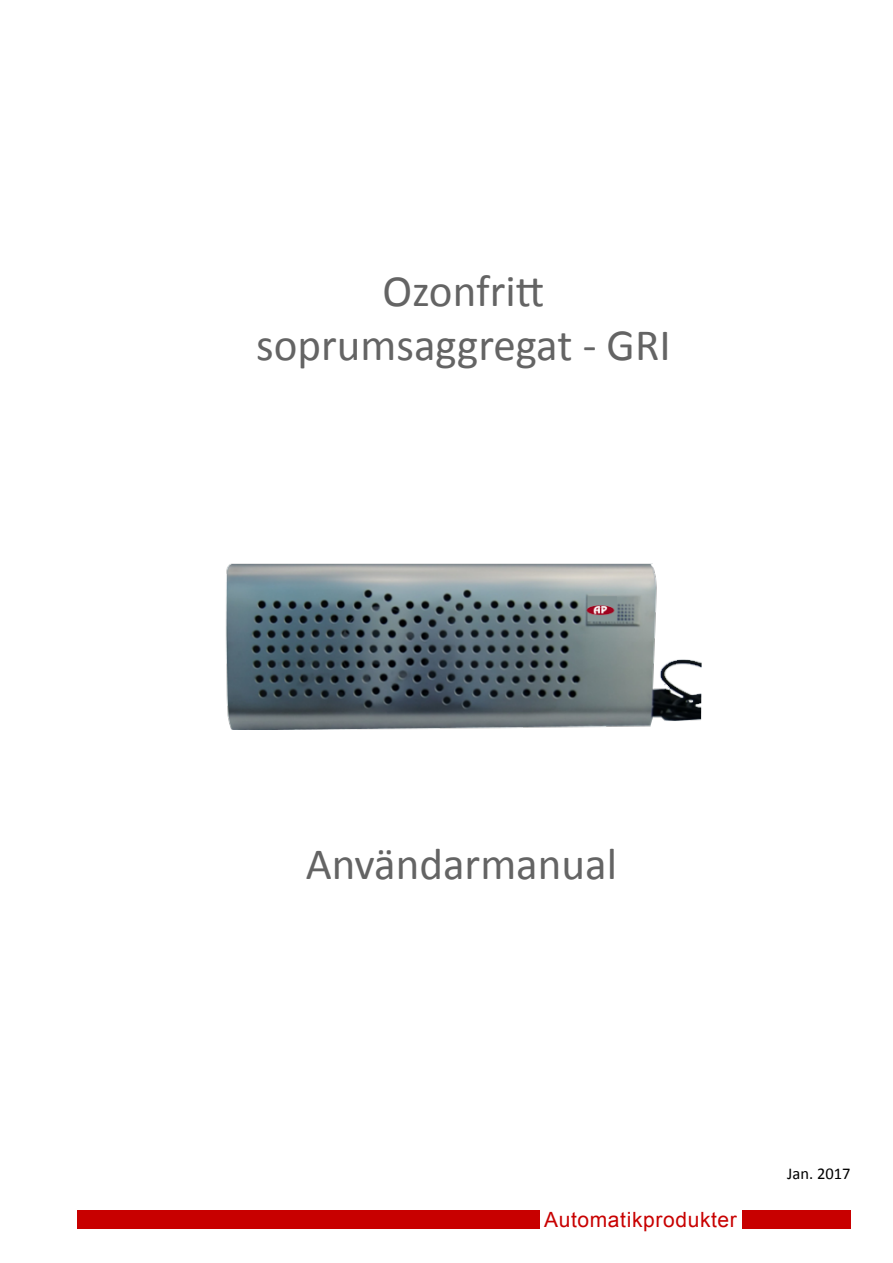
<style>
.page{position:relative;width:893px;height:1263px;background:#fff}
.page>*{position:absolute;margin:0;border:0;box-sizing:border-box;transform-origin:0 0}
.t1{font:45px/54px "Calibri";color:#646464;text-align:center}
.t2{font:21px "Arial";letter-spacing:.03em;color:#c80000}
.t3{font:16.5px "Calibri";color:#000}
</style>
<div class="page">
<div style="left:77px;top:1210px;width:773px;height:19px;background:#c80000"></div>
<div style="left:540px;top:1208px;width:202px;height:22px;background:#fff"></div>
<img style="left:225px;top:563px;width:477px;height:167px">
<p class="t1" style="left:256px;top:265px;width:416px">Ozonfritt soprumsaggregat - GRI</p>
<p class="t1" style="left:306px;top:837px;width:313px">Användarmanual</p>
<p class="t2" style="left:544px;top:1206px;width:194px">Automatikprodukter</p>
<p class="t3" style="left:787px;top:1163px;width:65px">Jan. 2017</p>
</div>
